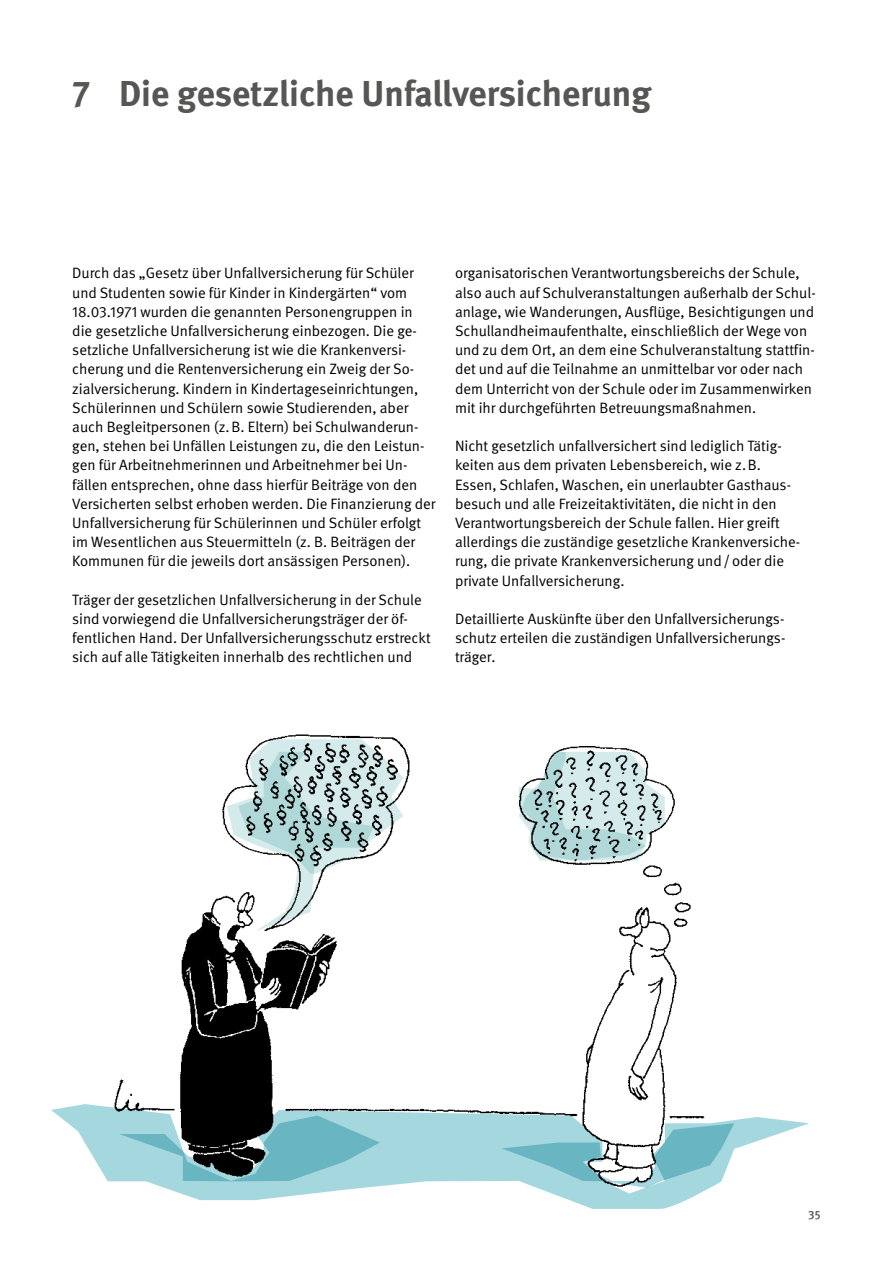
<style>
.page{position:relative;width:893px;height:1263px;background:#fff}
.page>*{position:absolute;margin:0;border:0;box-sizing:border-box;transform-origin:0 0}
.Ueberschriften_H1{font:700 36px "DGUV Meta";color:#565655}
.Fließtext_FT_mit_Abstand_nach{font:15px/19.2px "DGUV Meta";color:#000}
.t1{font:500 12px "DGUV Meta";color:#565655}
</style>
<div class="page">
<img style="left:114px;top:734px;width:577px;height:370px">
<svg style="left:51px;top:1104px;width:758px;height:105px"></svg>
<svg style="left:119px;top:1115px;width:261px;height:66px;background:#6c9aa1"></svg>
<svg style="left:502px;top:1123px;width:232px;height:65px"></svg>
<svg style="left:519px;top:752px;width:146px;height:108px"></svg>
<svg style="left:227px;top:739px;width:176px;height:192px"></svg>
<h1 class="Ueberschriften_H1" style="left:72px;top:72px;width:581px">7 Die gesetzliche Unfallversicherung</h1>
<p class="Fließtext_FT_mit_Abstand_nach" style="left:72px;top:264px;width:365px">Durch das „Gesetz über Unfallversicherung für Schüler und Studenten sowie für Kinder in Kindergärten“ vom 18.03.1971 wurden die genannten Personengruppen in die gesetzliche Unfallversicherung einbezogen. Die ge&shy;setzliche Unfallversicherung ist wie die Krankenversi&shy;cherung und die Rentenversicherung ein Zweig der So&shy;zialversicherung. Kindern in Kindertageseinrichtungen, Schülerinnen und Schülern sowie Studierenden, aber auch Begleitpersonen (z.B. Eltern) bei Schulwanderun&shy;gen, stehen bei Unfällen Leistungen zu, die den Leistun&shy;gen für Arbeitnehmerinnen und Arbeitnehmer bei Un&shy;fällen entsprechen, ohne dass hierfür Beiträge von den Versicherten selbst erhoben werden. Die Finanzierung der Unfallversicherung für Schülerinnen und Schüler erfolgt im Wesentlichen aus Steuermitteln (z. B. Beiträgen der Kommunen für die jeweils dort ansässigen Personen).</p>
<p class="Fließtext_FT_mit_Abstand_nach" style="left:72px;top:590px;width:360px">Träger der gesetzlichen Unfallversicherung in der Schule sind vorwiegend die Unfallversicherungsträger der öf&shy;fentlichen Hand. Der Unfallversicherungsschutz erstreckt sich auf alle Tätigkeiten innerhalb des rechtlichen und</p>
<p class="Fließtext_FT_mit_Abstand_nach" style="left:455px;top:264px;width:362px">organisatorischen Verantwortungsbereichs der Schule, also auch auf Schulveranstaltungen außerhalb der Schul&shy;anlage, wie Wanderungen, Ausflüge, Besichtigungen und Schullandheimaufenthalte, einschließlich der Wege von und zu dem Ort, an dem eine Schulveranstaltung stattfin&shy;det und auf die Teilnahme an unmittelbar vor oder nach dem Unterricht von der Schule oder im Zusammenwirken mit ihr durchgeführten Betreuungsmaßnahmen.</p>
<p class="Fließtext_FT_mit_Abstand_nach" style="left:455px;top:437px;width:347px">Nicht gesetzlich unfallversichert sind lediglich Tätig&shy;keiten aus dem privaten Lebensbereich, wie z.B.<br>Essen, Schlafen, Waschen, ein unerlaubter Gasthaus&shy;besuch und alle Freizeitaktivitäten, die nicht in den Verantwortungsbereich der Schule fallen. Hier greift allerdings die zuständige gesetzliche Krankenversiche&shy;rung, die private Krankenversicherung und/oder die private Unfallversicherung.</p>
<p class="Fließtext_FT_mit_Abstand_nach" style="left:455px;top:610px;width:331px;text-align:justify">Detaillierte Auskünfte über den Unfallversicherungs&shy;schutz erteilen die zuständigen Unfallversicherungs&shy;träger.</p>
<p class="t1" style="left:808px;top:1208px;width:14px">35</p>
</div>
